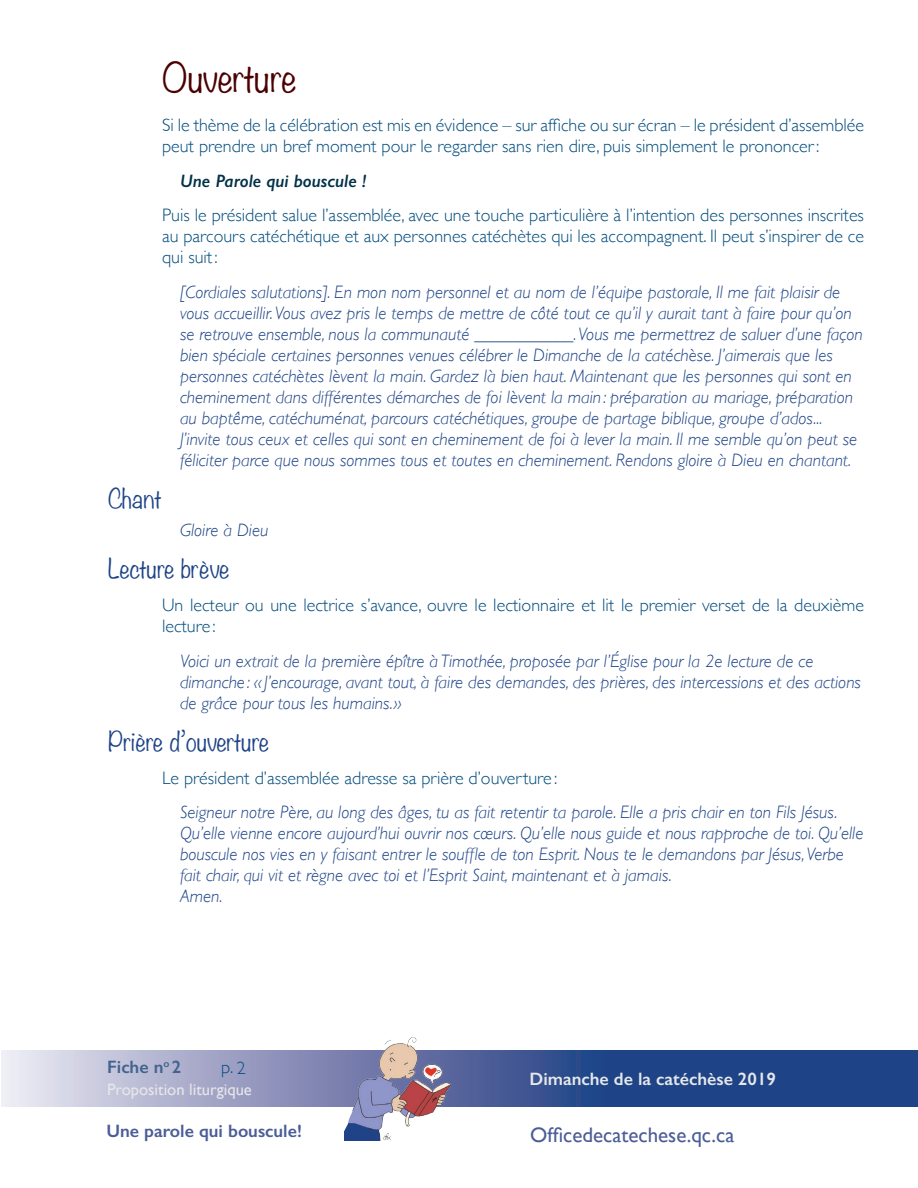
<style>
.page{position:relative;width:918px;height:1188px;background:#fff}
.page>*{position:absolute;margin:0;border:0;box-sizing:border-box;transform-origin:0 0}
.tx_reg_non_justifié{font:300 36px "Noteworthy";letter-spacing:-.01em;color:#4a0201}
.sous-titre_2{font:300 24px "Noteworthy";color:#1e4487}
.t1{font:21px "Gill Sans";color:#4b5d97}
.tx_ital_-_tx-parlé{font:italic 300 18px/21px "Gill Sans";color:#1e4487}
.tx_reg{font:300 18px/21px "Gill Sans";color:#034d7d}
.t2{font:600 18px "Gill Sans";color:#e6e7e9}
.t3{font:600 18px "Gill Sans";color:#4b5d97}
.tx_ital_-_tx-parlé-2{font:italic 600 18px "Gill Sans";color:#003249}
.t4{font:600 18px "Gill Sans";color:#43638f}
.t5{font:16.5px "Gill Sans";color:#e6e7e9}
</style>
<div class="page">
<svg style="left:2px;top:1050px;width:916px;height:57px;background:#6276a7"></svg>
<img style="left:344px;top:1037px;width:108px;height:104px">
<p class="tx_reg_non_justifié" style="left:162px;top:46px;width:136px">Ouverture</p>
<p class="tx_reg" style="left:162px;top:114px;width:703px">Si le thème de la célébration est mis en évidence – sur affiche ou sur écran – le président d’assemblée peut prendre un bref moment pour le regarder sans rien dire, puis simplement le prononcer:</p>
<p class="tx_ital_-_tx-parlé-2" style="left:180px;top:170px;width:188px">Une Parole qui bouscule !</p>
<p class="tx_reg" style="left:162px;top:204px;width:704px;text-align:justify">Puis le président salue l’assemblée, avec une touche particulière à l’intention des personnes inscrites au parcours catéchétique et aux personnes catéchètes qui les accompagnent. Il peut s’inspirer de ce qui suit:</p>
<p class="tx_ital_-_tx-parlé" style="left:180px;top:281px;width:684px">[Cordiales salutations]. En mon nom personnel et au nom de l’équipe pastorale, Il me fait plaisir de vous accueillir. Vous avez pris le temps de mettre de côté tout ce qu’il y aurait tant à faire pour qu’on se retrouve ensemble, nous la communauté ___________. Vous me permettrez de saluer d’une façon bien spéciale certaines personnes venues célébrer le Dimanche de la catéchèse. J’aimerais que les personnes catéchètes lèvent la main. Gardez là bien haut. Maintenant que les personnes qui sont en cheminement dans différentes démarches de foi lèvent la main : préparation au mariage, préparation au baptême, catéchuménat, parcours catéchétiques, groupe de partage biblique, groupe d’ados...<br>J’invite tous ceux et celles qui sont en cheminement de foi à lever la main. Il me semble qu’on peut se féliciter parce que nous sommes tous et toutes en cheminement. Rendons gloire à Dieu en chantant.</p>
<p class="sous-titre_2" style="left:108px;top:477px;width:55px">Chant</p>
<p class="tx_ital_-_tx-parlé" style="left:180px;top:520px;width:90px">Gloire à Dieu</p>
<p class="sous-titre_2" style="left:108px;top:548px;width:123px">Lecture brève</p>
<p class="tx_reg" style="left:162px;top:594px;width:704px">Un lecteur ou une lectrice s’avance, ouvre le lectionnaire et lit le premier verset de la deuxième lecture :</p>
<p class="tx_ital_-_tx-parlé" style="left:180px;top:650px;width:682px">Voici un extrait de la première épître à Timothée, proposée par l’Église pour la 2e lecture de ce dimanche : « J’encourage, avant tout, à faire des demandes, des prières, des intercessions et des actions de grâce pour tous les humains.»</p>
<p class="sous-titre_2" style="left:108px;top:720px;width:163px">Prière d’ouverture</p>
<p class="tx_reg" style="left:162px;top:766px;width:397px">Le président d’assemblée adresse sa prière d’ouverture :</p>
<p class="tx_ital_-_tx-parlé" style="left:180px;top:802px;width:685px">Seigneur notre Père, au long des âges, tu as fait retentir ta parole. Elle a pris chair en ton Fils Jésus.<br>Qu’elle vienne encore aujourd’hui ouvrir nos cœurs. Qu’elle nous guide et nous rapproche de toi. Qu’elle bouscule nos vies en y faisant entrer le souffle de ton Esprit. Nous te le demandons par Jésus, Verbe fait chair, qui vit et règne avec toi et l’Esprit Saint, maintenant et à jamais.<br>Amen.</p>
<p class="t4" style="left:107px;top:1056px;width:75px">Fiche n<sup>o</sup> 2</p>
<p class="tx_reg" style="left:221px;top:1056px;width:26px">p.2</p>
<p class="t5" style="left:107px;top:1080px;width:146px">Proposition liturgique</p>
<p class="t2" style="left:530px;top:1068px;width:248px">Dimanche de la catéchèse 2019</p>
<p class="t3" style="left:106px;top:1120px;width:197px">Une parole qui bouscule!</p>
<p class="t1" style="left:530px;top:1123px;width:206px">Officedecatechese.qc.ca</p>
</div>
